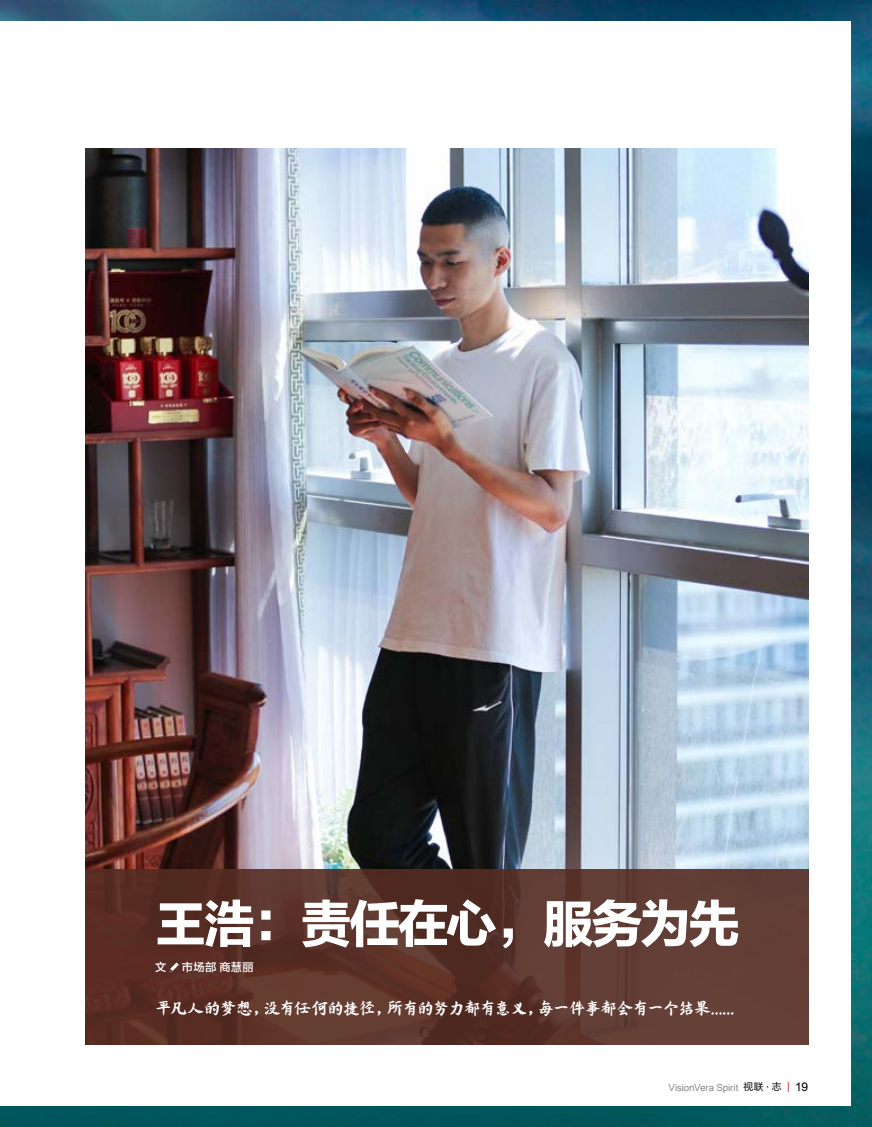
<style>
.page{position:relative;width:872px;height:1127px;background:#fff}
.page>*{position:absolute;margin:0;border:0;box-sizing:border-box;transform-origin:0 0}
.t1{font:51px "FZLTDHK GBK1 0";letter-spacing:-.05em;color:#fff}
.t2{font:16.5px "Aa Yuwenlaoshidezi";letter-spacing:-.05em;color:#fff}
.t3{font:11.25px "FZLTZHK GBK1 0";letter-spacing:.025em;color:#fff}
.t4{font:9.75px "Dok Champa";letter-spacing:-.01em;color:#898989}
.t5{font:9.75px "Dok Champa";letter-spacing:-.005em;color:#9fa0a0}
.s1{font-family:"FZLTHJW GB1 0";color:#000}
.s2{font-family:"FZLTHJW GB1 0";color:#cf000e}
.s3{font-family:"FZLTHJW GB1 0";font-size:12px;color:#000}
.s4{font-family:"Arial";font-size:12px;color:#000}
</style>
<div class="page">
<img style="left:0;top:0;width:872px;height:1127px">
<div style="left:0;top:21px;width:850px;height:1085px;background:#fff"></div>
<img style="left:85px;top:149px;width:723px;height:720px">
<svg style="left:85px;top:869px;width:723px;height:175px;background:#5c352c"></svg>
<svg style="left:170px;top:962px;width:9px;height:10px"></svg>
<h1 class="t1" style="left:155px;top:896px;width:585px">王浩：责任在心，服务为先</h1>
<p class="t3" style="left:155px;top:961px;width:13px">文</p>
<p class="t3" style="left:182px;top:961px;width:73px">市场部 商慧丽</p>
<p class="t2" style="left:155px;top:997px;width:580px">平凡人的梦想，没有任何的捷径，所有的努力都有意义，每一件事都会有一个结果......</p>
<p class="t5" style="left:674px;top:1080px;width:141px">VisionVera Sp rit <span class="s1">视联 </span><sup>.</sup> <span class="s1">志</span> <span class="s2">|</span> <span class="s3">19</span></p>
<p class="t4" style="left:668px;top:1080px;width:141px">VisionVera Spirit <span class="s1">视联 </span><sup>.</sup> <span class="s1">志</span> <span class="s2">|</span> <span class="s4">19</span></p>
</div>
